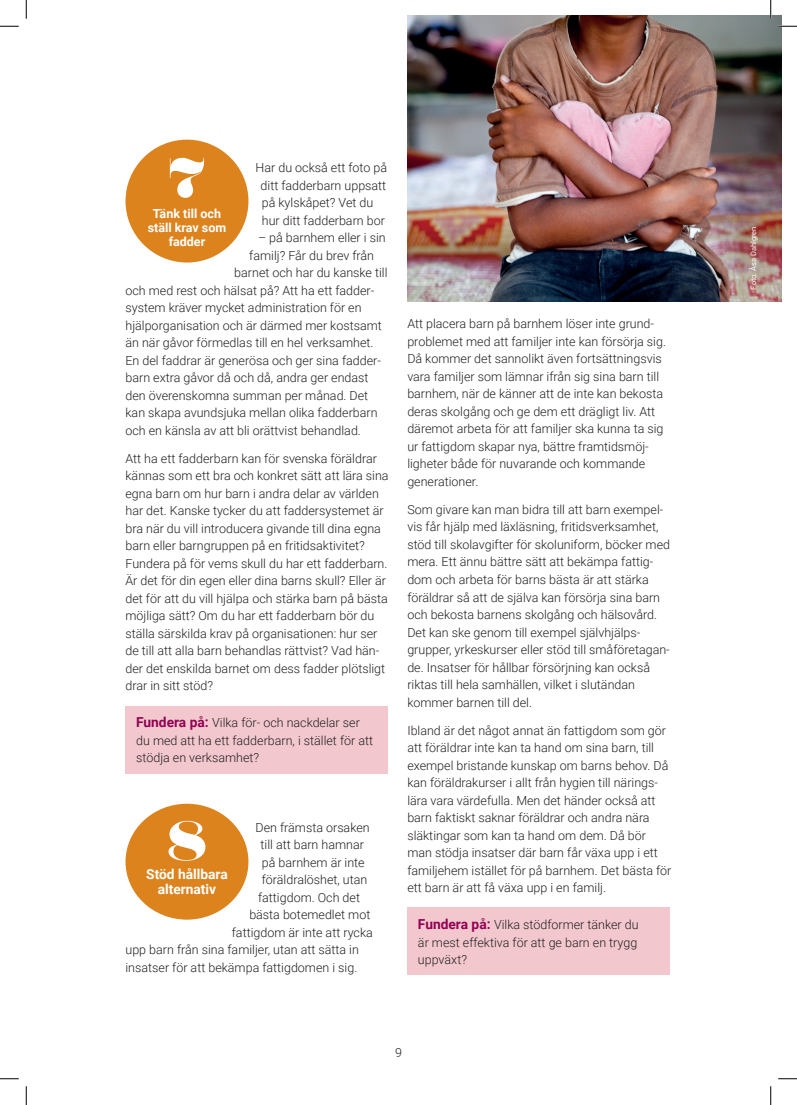
<style>
.page{position:relative;width:797px;height:1105px;background:#fff}
.page>*{position:absolute;margin:0;border:0;box-sizing:border-box;transform-origin:0 0}
.t1{font:50.38px "Sahara Bodoni";color:#fff}
.t2{font:700 13.75px "Roboto";color:#fff}
.t3{font:300 12.5px/17.5px "Roboto";color:#231f20}
.t4{font:700 12.5px/13.8px "Roboto";color:#fff;text-align:center}
.t5{font:7.5px "Roboto";color:#fff}
.s1{font-weight:700;font-size:13.75px;color:#940054}
</style>
<div class="page">
<div style="left:407px;top:908px;width:262px;height:67px;background:#f2c8ce"></div>
<div style="left:125px;top:707px;width:263px;height:67px;background:#f2c8ce"></div>
<div style="left:125px;top:140px;width:123px;height:122px;background:#dd831e;border-radius:50%"></div>
<div style="left:125px;top:804px;width:123px;height:116px;background:#dd831e;border-radius:50%"></div>
<img style="left:407px;top:16px;width:374px;height:285px">
<svg style="left:0;top:25px;width:19px;height:2px"></svg>
<svg style="left:778px;top:25px;width:19px;height:2px"></svg>
<svg style="left:0;top:1078px;width:19px;height:1px"></svg>
<svg style="left:778px;top:1078px;width:19px;height:1px"></svg>
<svg style="left:25px;top:0;width:2px;height:19px"></svg>
<svg style="left:25px;top:1086px;width:2px;height:19px"></svg>
<svg style="left:770px;top:0;width:1px;height:19px"></svg>
<svg style="left:770px;top:1086px;width:1px;height:19px"></svg>
<h1 class="t1" style="left:169px;top:143px;width:38px">7</h1>
<p class="t4" style="left:148px;top:206px;width:80px">Tänk till och ställ krav som fadder</p>
<p class="t3" style="left:255px;top:158px;width:133px;text-align:center">Har du också ett foto på ditt fadderbarn uppsatt på kylskåpet? Vet du hur ditt fadderbarn bor</p>
<p class="t3" style="left:258px;top:228px;width:129px">– på barnhem eller i sin</p>
<p class="t3" style="left:249px;top:246px;width:126px">familj? Får du brev från</p>
<p class="t3" style="left:234px;top:263px;width:155px">barnet och har du kanske till</p>
<p class="t3" style="left:125px;top:281px;width:250px">och med rest och hälsat på? Att ha ett fadder-</p>
<p class="t3" style="left:125px;top:298px;width:238px">system kräver mycket administration för en</p>
<p class="t3" style="left:125px;top:316px;width:258px">hjälporganisation och är därmed mer kostsamt</p>
<p class="t3" style="left:125px;top:333px;width:249px">än när gåvor förmedlas till en hel verksamhet.</p>
<p class="t3" style="left:125px;top:351px;width:257px">En del faddrar är generösa och ger sina fadder-</p>
<p class="t3" style="left:125px;top:368px;width:244px">barn extra gåvor då och då, andra ger endast</p>
<p class="t3" style="left:125px;top:386px;width:244px">den överenskomna summan per månad. Det</p>
<p class="t3" style="left:125px;top:403px;width:254px">kan skapa avundsjuka mellan olika fadderbarn</p>
<p class="t3" style="left:125px;top:421px;width:237px">och en känsla av att bli orättvist behandlad.</p>
<p class="t3" style="left:125px;top:449px;width:265px">Att ha ett fadderbarn kan för svenska föräldrar kännas som ett bra och konkret sätt att lära sina egna barn om hur barn i andra delar av världen har det. Kanske tycker du att faddersystemet är bra när du vill introducera givande till dina egna barn eller barngruppen på en fritidsaktivitet?<br>Fundera på för vems skull du har ett fadderbarn.<br>Är det för din egen eller dina barns skull? Eller är det för att du vill hjälpa och stärka barn på bästa möjliga sätt? Om du har ett fadderbarn bör du ställa särskilda krav på organisationen: hur ser de till att alla barn behandlas rättvist? Vad hän&shy;der det enskilda barnet om dess fadder plötsligt drar in sitt stöd?</p>
<p class="t3" style="left:136px;top:713px;width:238px"><span class="s1">Fundera på:</span> Vilka för- och nackdelar ser du med att ha ett fadderbarn, i stället för att stödja en verksamhet?</p>
<h1 class="t1" style="left:167px;top:806px;width:41px">8</h1>
<p class="t2" style="left:158px;top:879px;width:60px">alternativ</p>
<p class="t3" style="left:255px;top:818px;width:116px">Den främsta orsaken</p>
<p class="t3" style="left:260px;top:835px;width:105px">till att barn hamnar</p>
<p class="t3" style="left:262px;top:853px;width:104px">på barnhem är inte</p>
<p class="t3" style="left:262px;top:870px;width:107px">föräldralöshet, utan</p>
<p class="t3" style="left:258px;top:888px;width:103px">fattigdom. Och det</p>
<p class="t3" style="left:249px;top:905px;width:122px">bästa botemedlet mot</p>
<p class="t3" style="left:232px;top:923px;width:142px">fattigdom är inte att rycka</p>
<p class="t3" style="left:125px;top:940px;width:235px">upp barn från sina familjer, utan att sätta in</p>
<p class="t3" style="left:125px;top:958px;width:233px">insatser för att bekämpa fattigdomen i sig.</p>
<p class="t2" style="left:146px;top:864px;width:83px">Stöd hållbara</p>
<p class="t3" style="left:407px;top:315px;width:260px">Att placera barn på barnhem löser inte grund&shy;problemet med att familjer inte kan försörja sig.<br>Då kommer det sannolikt även fortsättningsvis vara familjer som lämnar ifrån sig sina barn till barnhem, när de känner att de inte kan bekosta deras skolgång och ge dem ett drägligt liv. Att däremot arbeta för att familjer ska kunna ta sig ur fattigdom skapar nya, bättre framtidsmöj&shy;ligheter både för nuvarande och kommande generationer.</p>
<p class="t3" style="left:407px;top:500px;width:264px">Som givare kan man bidra till att barn exempel&shy;vis får hjälp med läxläsning, fritidsverksamhet, stöd till skolavgifter för skoluniform, böcker med mera. Ett ännu bättre sätt att bekämpa fattig&shy;dom och arbeta för barns bästa är att stärka föräldrar så att de själva kan försörja sina barn och bekosta barnens skolgång och hälsovård.<br>Det kan ske genom till exempel självhjälps&shy;grupper, yrkeskurser eller stöd till småföretagan&shy;de. Insatser för hållbar försörjning kan också riktas till hela samhällen, vilket i slutändan kommer barnen till del.</p>
<p class="t3" style="left:407px;top:721px;width:265px">Ibland är det något annat än fattigdom som gör att föräldrar inte kan ta hand om sina barn, till exempel bristande kunskap om barns behov. Då kan föräldrakurser i allt från hygien till närings&shy;lära vara värdefulla. Men det händer också att barn faktiskt saknar föräldrar och andra nära släktingar som kan ta hand om dem. Då bör man stödja insatser där barn får växa upp i ett familjehem istället för på barnhem. Det bästa för ett barn är att få växa upp i en familj.</p>
<p class="t3" style="left:418px;top:915px;width:222px;text-align:justify"><span class="s1">Fundera på:</span> Vilka stödformer tänker du är mest effektiva för att ge barn en trygg uppväxt?</p>
<p class="t3" style="left:395px;top:1043px;width:8px">9</p>
<p class="t5" style="left:748px;top:290px;width:65px;rotate:-90deg">Foto: Åsa Dahlgren</p>
</div>
